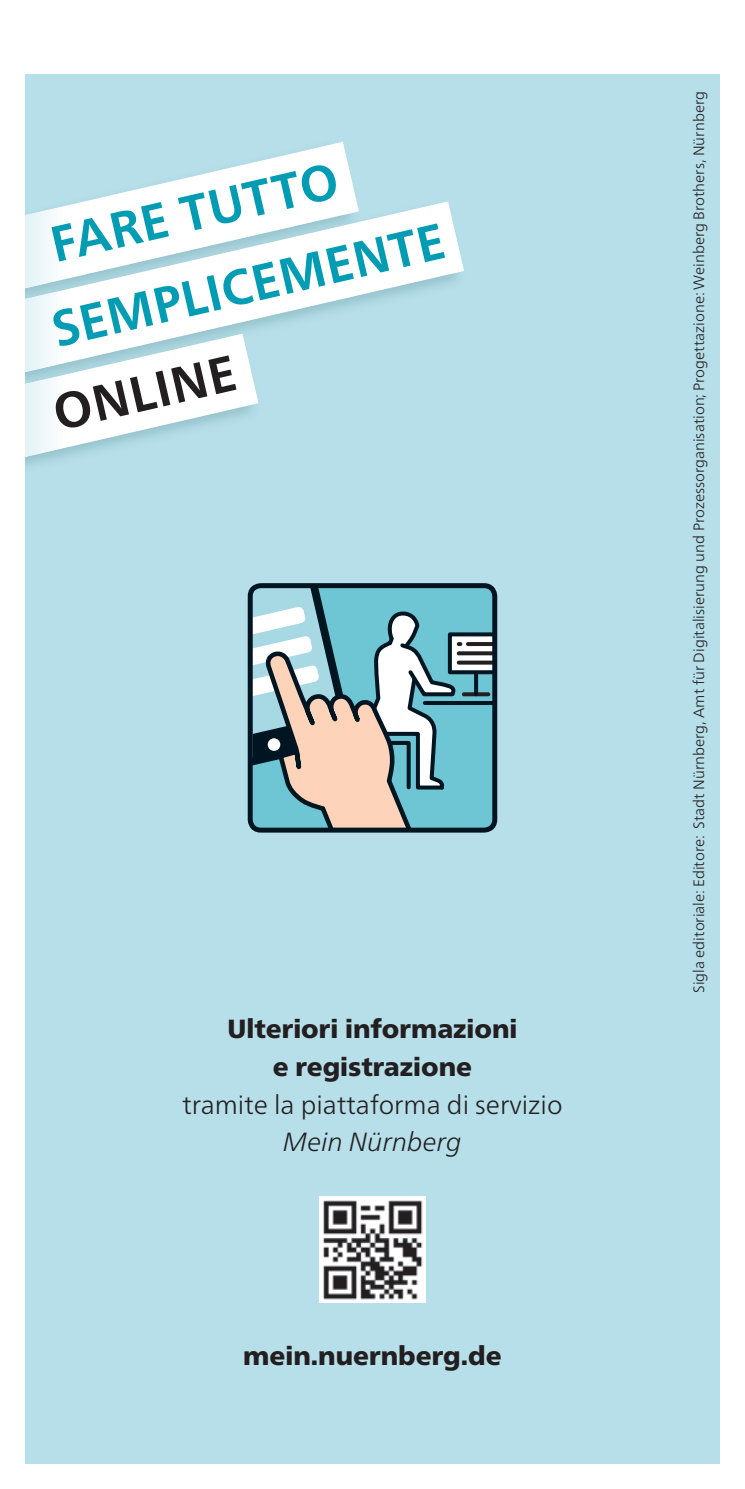
<style>
.page{position:relative;width:745px;height:1489px;background:#fff}
.page>*{position:absolute;margin:0;border:0;box-sizing:border-box;transform-origin:0 0}
.Titelhead{font:700 50.25px "Neue Frutiger World";color:#009cb3}
.Titelhead-2{font:700 50.25px "Neue Frutiger World";color:#231f20}
.Text{font:900 26.25px/37.5px "Neue Frutiger World";color:#231f20;text-align:center}
.Text-2{font:300 15px "Neue Frutiger World";color:#231f20}
.s1{font-weight:300}
.s2{font-weight:300;font-style:italic}
</style>
<div class="page">
<div style="left:25px;top:74px;width:694px;height:1389px;background:#b7dfe9"></div>
<img style="left:319px;top:1196px;width:106px;height:106px">
<svg style="left:253px;top:589px;width:241px;height:241px;background:#94b6b9"></svg>
<div style="left:247px;top:583px;width:250px;height:249px;border:5px solid #001522;border-radius:11px"></div>
<svg style="left:105px;top:142px;width:251px;height:55px"></svg>
<div style="left:0;top:197px;width:467px;height:204px;background:#3f7b85;opacity:.3"></div>
<svg style="left:65px;top:201px;width:399px;height:177px;fill:#fff"></svg>
<div style="left:0;top:330px;width:261px;height:157px;background:#3f7b85;opacity:.3"></div>
<svg style="left:65px;top:333px;width:193px;height:130px"></svg>
<svg style="left:25px;top:197px;width:40px;height:290px"></svg>
<div style="left:0;top:0;width:25px;height:1488px;background:#fff"></div>
<p class="Titelhead" style="left:41px;top:202px;width:295px;rotate:-13deg">FARE TUTTO</p>
<p class="Titelhead" style="left:43px;top:287px;width:402px;rotate:-13deg">SEMPLICEMENTE</p>
<p class="Titelhead-2" style="left:44px;top:370px;width:188px;rotate:-13deg">ONLINE</p>
<p class="Text" style="left:182px;top:1010px;width:381px">Ulteriori informazioni<br>e registrazione<br><span class="s1">tramite la piattaforma di servizio<br></span><span class="s2">Mein Nürnberg</span></p>
<p class="Text" style="left:243px;top:1336px;width:260px">mein.nuernberg.de</p>
<p class="Text-2" style="left:686px;top:993px;width:903px;rotate:-90deg">Sigla editoriale: Editore: Stadt Nürnberg, Amt für Digitalisierung und Prozessorganisation; Progettazione: Weinberg Brothers, Nürnberg</p>
</div>
